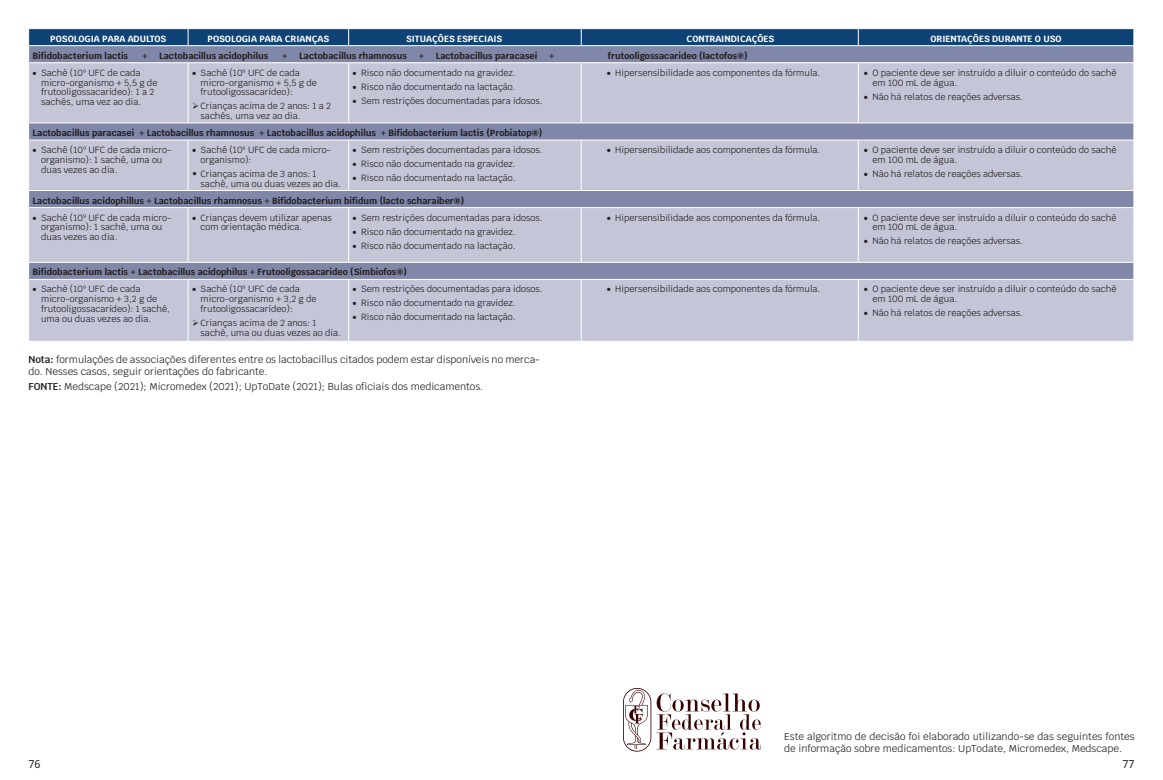
<style>
.page{position:relative;width:1163px;height:780px;background:#fff}
.page>*{position:absolute;margin:0;border:0;box-sizing:border-box;transform-origin:0 0}
.t1{font:11px "Noto Sans";color:#231f20}
.t2{font:10px/12px "Krub";color:#231f20}
.t3{font:9px/9.7px "Krub";color:#231f20}
.t4{font:700 9px "Krub";color:#231f20}
.t5{font:700 9px "Krub";color:#fff}
.s1{font-weight:600}
</style>
<div class="page">
<svg style="left:29px;top:63px;width:1104px;height:278px;background:#b8bbcf"></svg>
<svg style="left:28px;top:29px;width:1106px;height:33px;background:#4e6a92"></svg>
<hr style="left:188px;top:63px;width:1px;height:60px;background:#fff">
<hr style="left:348px;top:63px;width:1px;height:60px;background:#fff">
<hr style="left:581px;top:63px;width:1px;height:60px;background:#fff">
<hr style="left:857px;top:63px;width:1px;height:60px;background:#fff">
<hr style="left:28px;top:123px;width:160px;height:1px;background:#fff">
<hr style="left:188px;top:123px;width:160px;height:1px;background:#fff">
<hr style="left:348px;top:123px;width:233px;height:1px;background:#fff">
<hr style="left:581px;top:123px;width:277px;height:1px;background:#fff">
<hr style="left:858px;top:123px;width:275px;height:1px;background:#fff">
<svg style="left:1133px;top:123px;width:1px;height:17px"></svg>
<hr style="left:28px;top:140px;width:160px;height:1px;background:#fff">
<hr style="left:188px;top:140px;width:160px;height:1px;background:#fff">
<hr style="left:188px;top:140px;width:1px;height:50px;background:#fff">
<hr style="left:348px;top:140px;width:233px;height:1px;background:#fff">
<hr style="left:348px;top:140px;width:1px;height:50px;background:#fff">
<hr style="left:581px;top:140px;width:277px;height:1px;background:#fff">
<hr style="left:581px;top:140px;width:1px;height:50px;background:#fff">
<hr style="left:858px;top:140px;width:275px;height:1px;background:#fff">
<hr style="left:857px;top:140px;width:1px;height:50px;background:#fff">
<hr style="left:28px;top:190px;width:160px;height:1px;background:#fff">
<hr style="left:188px;top:190px;width:160px;height:1px;background:#fff">
<hr style="left:348px;top:190px;width:233px;height:1px;background:#fff">
<hr style="left:581px;top:190px;width:277px;height:1px;background:#fff">
<hr style="left:858px;top:190px;width:275px;height:1px;background:#fff">
<svg style="left:1133px;top:191px;width:1px;height:16px"></svg>
<hr style="left:28px;top:207px;width:160px;height:1px;background:#fff">
<hr style="left:188px;top:207px;width:160px;height:1px;background:#fff">
<hr style="left:188px;top:208px;width:1px;height:54px;background:#fff">
<hr style="left:348px;top:207px;width:233px;height:1px;background:#fff">
<hr style="left:348px;top:208px;width:1px;height:54px;background:#fff">
<hr style="left:581px;top:207px;width:277px;height:1px;background:#fff">
<hr style="left:581px;top:208px;width:1px;height:54px;background:#fff">
<hr style="left:858px;top:207px;width:275px;height:1px;background:#fff">
<hr style="left:857px;top:208px;width:1px;height:54px;background:#fff">
<hr style="left:28px;top:262px;width:160px;height:1px;background:#fff">
<hr style="left:188px;top:262px;width:160px;height:1px;background:#fff">
<hr style="left:348px;top:262px;width:233px;height:1px;background:#fff">
<hr style="left:581px;top:262px;width:277px;height:1px;background:#fff">
<hr style="left:858px;top:262px;width:275px;height:1px;background:#fff">
<svg style="left:1133px;top:263px;width:1px;height:16px"></svg>
<hr style="left:28px;top:279px;width:160px;height:1px;background:#fff">
<hr style="left:188px;top:279px;width:160px;height:1px;background:#fff">
<hr style="left:188px;top:279px;width:1px;height:62px;background:#fff">
<hr style="left:348px;top:279px;width:233px;height:1px;background:#fff">
<hr style="left:348px;top:279px;width:1px;height:62px;background:#fff">
<hr style="left:581px;top:279px;width:277px;height:1px;background:#fff">
<hr style="left:581px;top:279px;width:1px;height:62px;background:#fff">
<hr style="left:858px;top:279px;width:275px;height:1px;background:#fff">
<hr style="left:857px;top:279px;width:1px;height:62px;background:#fff">
<svg style="left:623px;top:688px;width:137px;height:63px"></svg>
<p class="t5" style="left:50px;top:33px;width:118px">POSOLOGIA PARA ADULTOS</p>
<p class="t5" style="left:207px;top:33px;width:123px">POSOLOGIA PARA CRIANÇAS</p>
<p class="t5" style="left:406px;top:33px;width:98px">SITUAÇÕES ESPECIAIS</p>
<p class="t5" style="left:686px;top:33px;width:89px">CONTRAINDICAÇÕES</p>
<p class="t5" style="left:930px;top:33px;width:133px">ORIENTAÇÕES DURANTE O USO</p>
<p class="t4" style="left:33px;top:50px;width:97px">Bifidobacterium lactis</p>
<p class="t4" style="left:142px;top:50px;width:7px">+</p>
<p class="t4" style="left:159px;top:50px;width:111px">Lactobacillus acidophilus</p>
<p class="t4" style="left:282px;top:50px;width:7px">+</p>
<p class="t4" style="left:299px;top:50px;width:109px">Lactobacillus rhamnosus</p>
<p class="t4" style="left:418px;top:50px;width:7px">+</p>
<p class="t4" style="left:435px;top:50px;width:103px">Lactobacillus paracasei</p>
<p class="t4" style="left:549px;top:50px;width:7px">+</p>
<p class="t4" style="left:607px;top:50px;width:141px">frutooligossacarideo (lactofos®)</p>
<p class="t3" style="left:41px;top:68px;width:118px;text-indent:-9px">• Sachê (10<sup>9</sup> UFC de cada micro-organismo + 5,5 g de frutooligossacarídeo): 1 a 2 sachês, uma vez ao dia.</p>
<p class="t3" style="left:200px;top:68px;width:118px;text-indent:-9px">• Sachê (10<sup>9</sup> UFC de cada micro-organismo + 5,5 g de frutooligossacarídeo):</p>
<p class="t3" style="left:606px;top:68px;width:215px">• Hipersensibilidade aos componentes da fórmula.</p>
<p class="t3" style="left:872px;top:68px;width:245px;text-indent:-9px">• O paciente deve ser instruído a diluir o conteúdo do sachê em 100 mL de água.</p>
<p class="t3" style="left:863px;top:91px;width:161px">• Não há relatos de reações adversas.</p>
<p class="t3" style="left:352px;top:68px;width:164px">• Risco não documentado na gravidez.</p>
<p class="t3" style="left:352px;top:82px;width:164px">• Risco não documentado na lactação.</p>
<p class="t3" style="left:352px;top:96px;width:191px">• Sem restrições documentadas para idosos.</p>
<p class="t3" style="left:200px;top:101px;width:132px;text-indent:-9px">➢Crianças acima de 2 anos: 1 a 2 sachês, uma vez ao dia.</p>
<p class="t4" style="left:33px;top:128px;width:511px">Lactobacillus paracasei + Lactobacillus rhamnosus + Lactobacillus acidophilus + Bifidobacterium lactis (Probiatop®)</p>
<p class="t3" style="left:41px;top:145px;width:132px;text-indent:-8px">• Sachê (10<sup>9</sup> UFC de cada micro&shy;organismo): 1 sachê, uma ou duas vezes ao dia.</p>
<p class="t3" style="left:200px;top:145px;width:132px;text-indent:-9px">• Sachê (10<sup>9</sup> UFC de cada micro&shy;organismo):</p>
<p class="t3" style="left:200px;top:169px;width:142px;text-indent:-9px">• Crianças acima de 3 anos: 1 sachê, uma ou duas vezes ao dia.</p>
<p class="t3" style="left:352px;top:145px;width:191px">• Sem restrições documentadas para idosos.</p>
<p class="t3" style="left:352px;top:159px;width:164px">• Risco não documentado na gravidez.</p>
<p class="t3" style="left:352px;top:173px;width:164px">• Risco não documentado na lactação.</p>
<p class="t4" style="left:33px;top:195px;width:433px">Lactobacillus acidophillus + Lactobacillus rhamnosus + Bifidobacterium bifidum (lacto scharaiber®)</p>
<p class="t3" style="left:41px;top:213px;width:132px;text-indent:-8px">• Sachê (10<sup>9</sup> UFC de cada micro&shy;organismo): 1 sachê, uma ou duas vezes ao dia.</p>
<p class="t3" style="left:200px;top:213px;width:133px;text-indent:-9px">• Crianças devem utilizar apenas com orientação médica.</p>
<p class="t3" style="left:352px;top:213px;width:191px">• Sem restrições documentadas para idosos.</p>
<p class="t3" style="left:352px;top:226px;width:164px">• Risco não documentado na gravidez.</p>
<p class="t3" style="left:352px;top:240px;width:164px">• Risco não documentado na lactação.</p>
<p class="t4" style="left:33px;top:267px;width:376px">Bifidobacterium lactis + Lactobacillus acidophilus + Frutooligossacarideo (Simbiofos®)</p>
<p class="t3" style="left:41px;top:284px;width:130px;text-indent:-8px">• Sachê (10<sup>9</sup> UFC de cada micro-organismo + 3,2 g de frutooligossacarídeo): 1 sachê, uma ou duas vezes ao dia.</p>
<p class="t3" style="left:200px;top:284px;width:117px;text-indent:-9px">• Sachê (10<sup>9</sup> UFC de cada micro-organismo + 3,2 g de frutooligossacarídeo):</p>
<p class="t3" style="left:200px;top:318px;width:142px;text-indent:-9px">➢Crianças acima de 2 anos: 1 sachê, uma ou duas vezes ao dia.</p>
<p class="t3" style="left:352px;top:284px;width:191px">• Sem restrições documentadas para idosos.</p>
<p class="t3" style="left:352px;top:298px;width:164px">• Risco não documentado na gravidez.</p>
<p class="t3" style="left:352px;top:312px;width:164px">• Risco não documentado na lactação.</p>
<p class="t2" style="left:28px;top:353px;width:513px"><span class="s1">Nota:</span> formulações de associações diferentes entre os lactobacillus citados podem estar disponíveis no merca&shy;do. Nesses casos, seguir orientações do fabricante.</p>
<p class="t2" style="left:28px;top:380px;width:456px"><span class="s1">FONTE:</span> Medscape (2021); Micromedex (2021); UpToDate (2021); Bulas oficiais dos medicamentos.</p>
<p class="t3" style="left:606px;top:145px;width:215px">• Hipersensibilidade aos componentes da fórmula.</p>
<p class="t3" style="left:872px;top:145px;width:245px;text-indent:-9px">• O paciente deve ser instruído a diluir o conteúdo do sachê em 100 mL de água.</p>
<p class="t3" style="left:863px;top:169px;width:161px">• Não há relatos de reações adversas.</p>
<p class="t3" style="left:606px;top:213px;width:215px">• Hipersensibilidade aos componentes da fórmula.</p>
<p class="t3" style="left:872px;top:213px;width:245px;text-indent:-9px">• O paciente deve ser instruído a diluir o conteúdo do sachê em 100 mL de água.</p>
<p class="t3" style="left:863px;top:236px;width:161px">• Não há relatos de reações adversas.</p>
<p class="t3" style="left:606px;top:284px;width:215px">• Hipersensibilidade aos componentes da fórmula.</p>
<p class="t3" style="left:872px;top:284px;width:245px;text-indent:-9px">• O paciente deve ser instruído a diluir o conteúdo do sachê em 100 mL de água.</p>
<p class="t3" style="left:863px;top:308px;width:161px">• Não há relatos de reações adversas.</p>
<p class="t2" style="left:784px;top:730px;width:352px">Este algoritmo de decisão foi elaborado utilizando-se das seguintes fontes de informação sobre medicamentos: UpTodate, Micromedex, Medscape.</p>
<p class="t1" style="left:28px;top:756px;width:14px">76</p>
<p class="t1" style="left:1122px;top:756px;width:14px">77</p>
</div>
